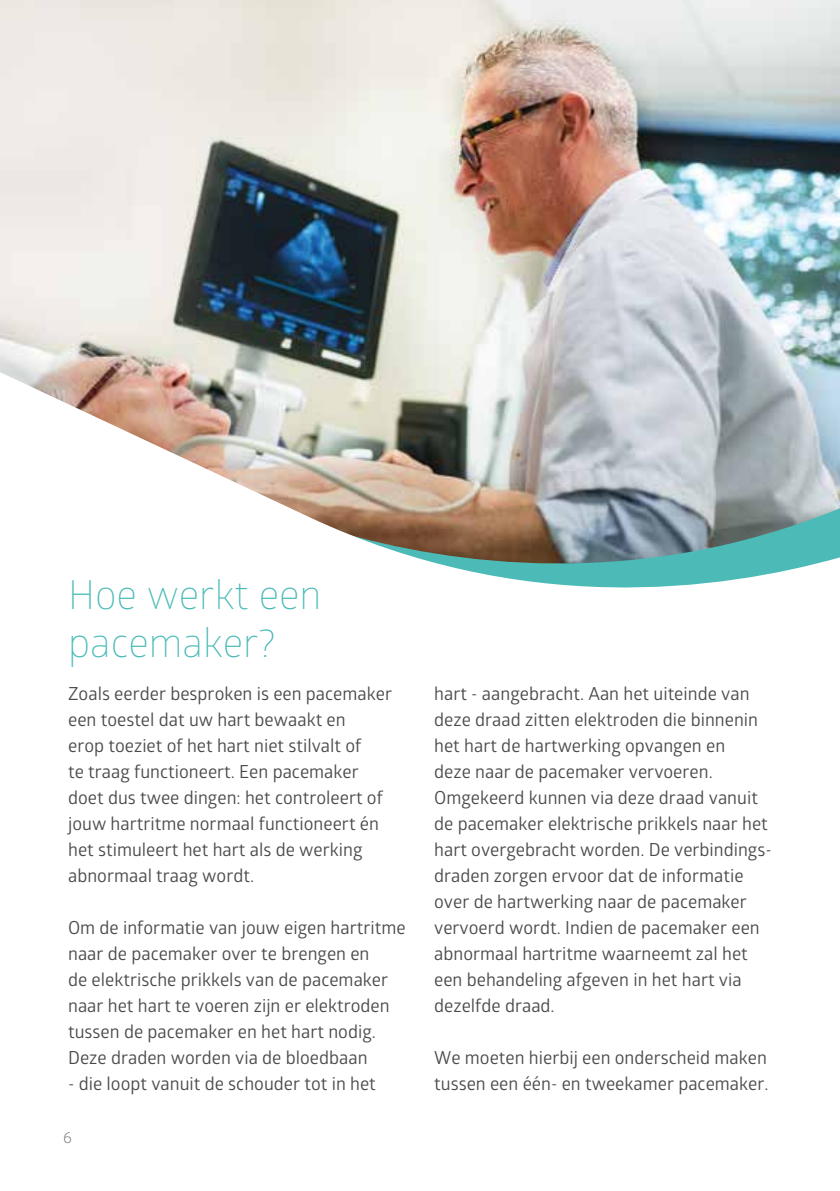
<style>
.page{position:relative;width:840px;height:1191px;background:#fff}
.page>*{position:absolute;margin:0;border:0;box-sizing:border-box;transform-origin:0 0}
.t1{font:300 40px/48px "Glober";color:#4cbbb8}
.t2{font:18px/26px "Glober";color:#4a4a49}
.t3{font:16px "Glober";color:#7c7b7b}
</style>
<div class="page">
<img style="left:0;top:0;width:839px;height:357px">
<img style="left:0;top:357px;width:839px;height:231px">
<h1 class="t1" style="left:68px;top:569px;width:255px">Hoe werkt een pacemaker?</h1>
<p class="t2" style="left:68px;top:680px;width:325px">Zoals eerder besproken is een pacemaker een toestel dat uw hart bewaakt en<br>erop toeziet of het hart niet stilvalt of<br>te traag functioneert. Een pacemaker doet dus twee dingen: het controleert of jouw hartritme normaal functioneert én het stimuleert het hart als de werking abnormaal traag wordt.</p>
<p class="t2" style="left:68px;top:914px;width:339px">Om de informatie van jouw eigen hartritme naar de pacemaker over te brengen en<br>de elektrische prikkels van de pacemaker naar het hart te voeren zijn er elektroden tussen de pacemaker en het hart nodig.<br>Deze draden worden via de bloedbaan</p>
<p class="t2" style="left:68px;top:1070px;width:309px">- die loopt vanuit de schouder tot in het</p>
<p class="t3" style="left:63px;top:1125px;width:10px">6</p>
<p class="t2" style="left:434px;top:680px;width:339px">hart - aangebracht. Aan het uiteinde van deze draad zitten elektroden die binnenin het hart de hartwerking opvangen en<br>deze naar de pacemaker vervoeren.<br>Omgekeerd kunnen via deze draad vanuit de pacemaker elektrische prikkels naar het hart overgebracht worden. De verbindings&shy;draden zorgen ervoor dat de informatie over de hartwerking naar de pacemaker vervoerd wordt. Indien de pacemaker een abnormaal hartritme waarneemt zal het een behandeling afgeven in het hart via dezelfde draad.</p>
<p class="t2" style="left:434px;top:1044px;width:335px">We moeten hierbij een onderscheid maken tussen een één- en tweekamer pacemaker.</p>
</div>
